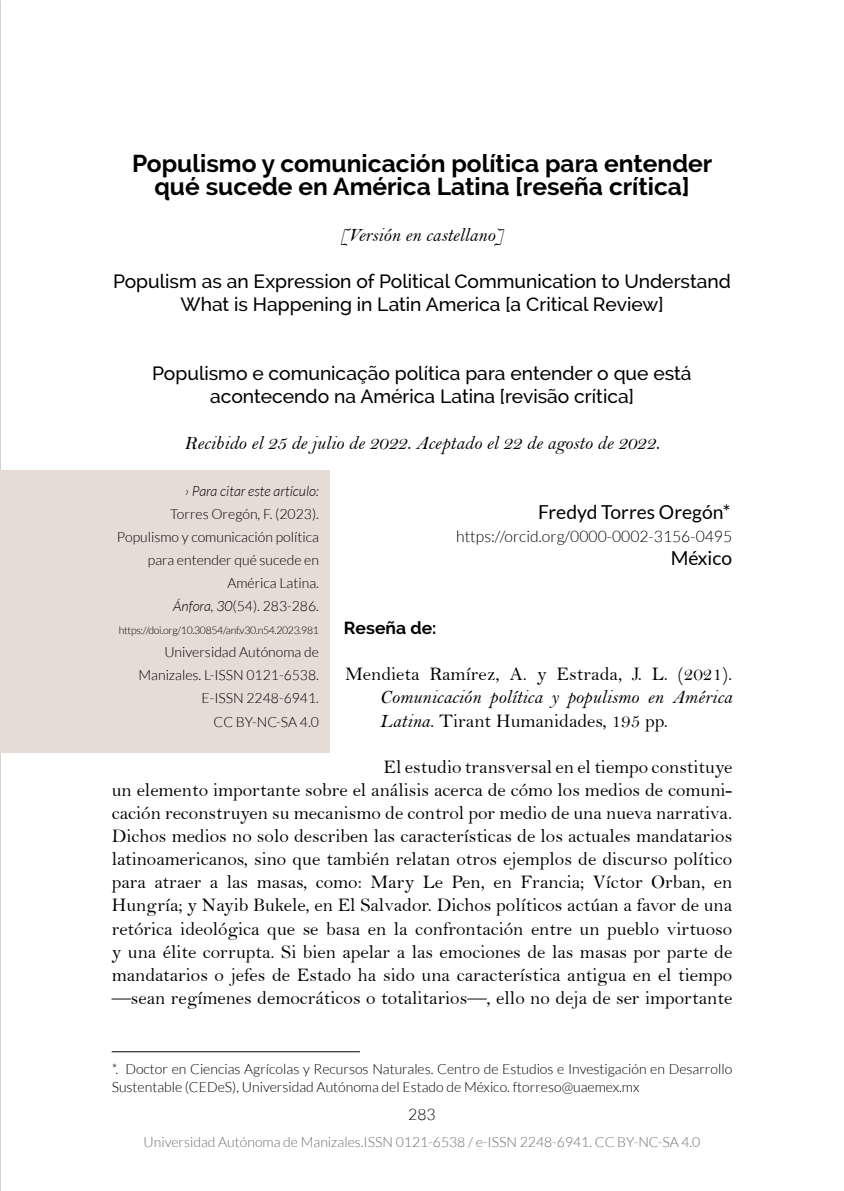
<style>
.page{position:relative;width:844px;height:1191px;background:#fff}
.page>*{position:absolute;margin:0;border:0;box-sizing:border-box;transform-origin:0 0}
.t1{font:700 24.5px/23.1px "Raleway";color:#000;text-align:center}
.t2{font:19.25px/23.1px "Bell";color:#000;text-align:justify}
.t3{font:500 19.25px/23.1px "Raleway";color:#000;text-align:center}
.t4{font:19.25px "Bell MT Italic";color:#000}
.t5{font:19.25px "Lato";color:#000}
.t6{font:700 17.5px "Raleway";color:#000}
.t7{font:300 15.75px "Lato";color:#000}
.t8{font:300 14px/23.1px "Lato";color:#000;text-align:right}
.t9{font:300 14px "Lato";color:#6e6e6e}
.t10{font:italic 300 14px "Lato";color:#000}
.t11{font:300 10.5px "Lato";letter-spacing:-.03em;color:#000}
.s1{font-style:italic}
.s2{font-family:"Bell MT Italic"}
</style>
<div class="page">
<hr style="left:112px;top:1051px;width:248px;height:1px;background:#000">
<div style="left:0;top:470px;width:330px;height:282px;background:#e7dbd5"></div>
<p class="t1" style="left:132px;top:152px;width:581px">Populismo y comunicación política para entender qué sucede en América Latina [reseña crítica]</p>
<p class="t4" style="left:340px;top:224px;width:165px">[Versión en castellano]</p>
<p class="t3" style="left:113px;top:269px;width:619px">Populism as an Expression of Political Communication to Understand<br>What is Happening in Latin America [a Critical Review]</p>
<p class="t3" style="left:152px;top:361px;width:541px">Populismo e comunicação política para entender o que está acontecendo na América Latina [revisão crítica]</p>
<p class="t4" style="left:184px;top:432px;width:476px">Recibido el 25 de julio de 2022. Aceptado el 22 de agosto de 2022.</p>
<p class="t10" style="left:185px;top:483px;width:135px">› Para citar este artículo:</p>
<p class="t8" style="left:117px;top:502px;width:203px">Torres Oregón, F. (2023).<br>Populismo y comunicación política para entender qué sucede en<br>América Latina.<br><span class="s1">Ánfora, 30</span>(54). 283-286.</p>
<p class="t11" style="left:119px;top:625px;width:201px">https://doi.org/10.30854/anf.v30.n54.2023.981</p>
<p class="t8" style="left:138px;top:641px;width:182px">Universidad Autónoma de<br>Manizales. L-ISSN 0121-6538.<br>E-ISSN 2248-6941.<br>CC BY-NC-SA 4.0</p>
<p class="t5" style="left:538px;top:501px;width:194px">Fredyd Torres Oregón*</p>
<p class="t7" style="left:456px;top:527px;width:277px">https://orcid.org/0000-0002-3156-0495</p>
<p class="t5" style="left:670px;top:547px;width:63px">México</p>
<p class="t6" style="left:344px;top:618px;width:94px">Reseña de:</p>
<p class="t2" style="left:345px;top:662px;width:388px">Mendieta Ramírez, A. y Estrada, J. L. (2021).</p>
<p class="t4" style="left:379px;top:686px;width:354px">Comunicación política y populismo en América</p>
<p class="t2" style="left:379px;top:709px;width:289px"><span class="s2">Latina</span>. Tirant Humanidades, 195 pp.</p>
<p class="t2" style="left:112px;top:755px;width:622px;text-indent:272px">El estudio transversal en el tiempo constituye un elemento importante sobre el análisis acerca de cómo los medios de comuni&shy;cación reconstruyen su mecanismo de control por medio de una nueva narrativa.<br>Dichos medios no solo describen las características de los actuales mandatarios latinoamericanos, sino que también relatan otros ejemplos de discurso político para atraer a las masas, como: Mary Le Pen, en Francia; Víctor Orban, en Hungría; y Nayib Bukele, en El Salvador. Dichos políticos actúan a favor de una retórica ideológica que se basa en la confrontación entre un pueblo virtuoso y una élite corrupta. Si bien apelar a las emociones de las masas por parte de mandatarios o jefes de Estado ha sido una característica antigua en el tiempo —sean regímenes democráticos o totalitarios—, ello no deja de ser importante</p>
<p class="t8" style="left:112px;top:1060px;width:622px;line-height:17.5px;text-align:left">*. Doctor en Ciencias Agrícolas y Recursos Naturales. Centro de Estudios e Investigación en Desarrollo<br>Sustentable (CEDeS), Universidad Autónoma del Estado de México. ftorreso@uaemex.mx</p>
<p class="t7" style="left:408px;top:1105px;width:29px">283</p>
<p class="t9" style="left:143px;top:1134px;width:558px">Universidad Autónoma de Manizales.ISSN 0121-6538 / e-ISSN 2248-6941. CC BY-NC-SA 4.0</p>
</div>
